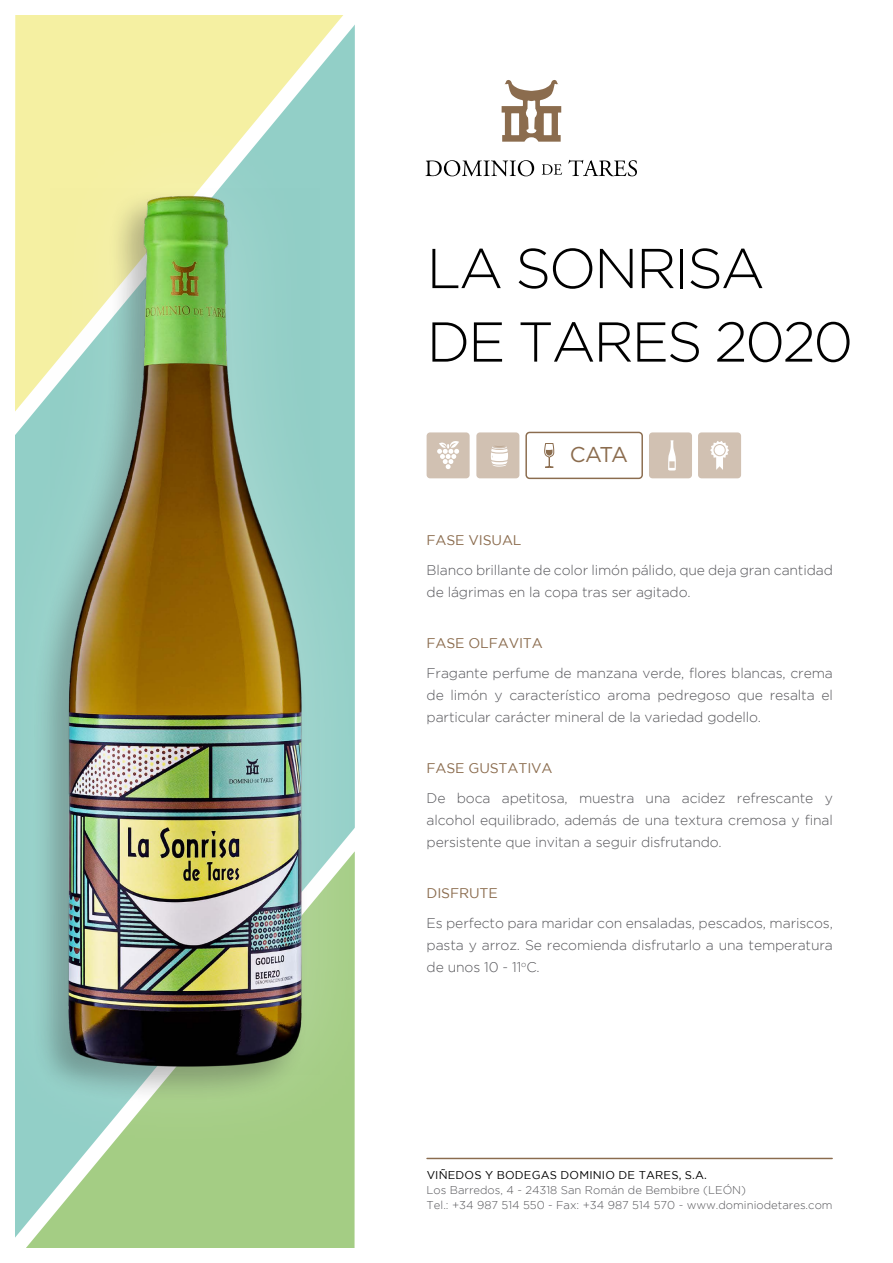
<style>
.page{position:relative;width:893px;height:1263px;background:#fff}
.page>*{position:absolute;margin:0;border:0;box-sizing:border-box;transform-origin:0 0}
.t1{font:300 56.1px/73.5px "Gotham";letter-spacing:-.04em;color:#000}
.t2{font:21.45px "Gotham";color:#8b6c4e}
.t3{font:300 13.95px/22px "Gotham";letter-spacing:-.01em;color:#56565a;text-align:justify}
.t4{font:13.95px "Gotham";letter-spacing:-.01em;color:#8b6c4e}
.t5{font:300 11.25px/15.1px "Gotham";color:#56565a}
.t6{font:11.25px "Gotham";letter-spacing:.015em;color:#000}
</style>
<div class="page">
<div style="left:649px;top:432px;width:43px;height:46px;background:#d1c1b2;border-radius:3px"></div>
<div style="left:525px;top:432px;width:118px;height:47px;border:1px solid #8b6c4e;border-radius:3px"></div>
<div style="left:427px;top:432px;width:43px;height:46px;background:#d1c1b2;border-radius:3px"></div>
<svg style="left:437px;top:441px;width:22px;height:28px"></svg>
<svg style="left:544px;top:443px;width:11px;height:25px"></svg>
<svg style="left:668px;top:440px;width:8px;height:30px"></svg>
<div style="left:669px;top:461px;width:6px;height:7px;background:#d1c1b2"></div>
<hr style="left:427px;top:1158px;width:405px;height:1px;background:#8b6c4e">
<div style="left:476px;top:432px;width:43px;height:46px;background:#d1c1b2;border-radius:3px"></div>
<svg style="left:491px;top:446px;width:17px;height:21px"></svg>
<svg style="left:425px;top:160px;width:109px;height:16px"></svg>
<svg style="left:542px;top:164px;width:20px;height:11px"></svg>
<svg style="left:568px;top:160px;width:69px;height:16px"></svg>
<svg style="left:502px;top:80px;width:59px;height:62px"></svg>
<svg style="left:15px;top:15px;width:340px;height:87px;background:#edeeaa"></svg>
<svg style="left:15px;top:1162px;width:340px;height:86px;background:#a7d090"></svg>
<div style="left:0;top:102px;width:397px;height:1060px;background:#fff;opacity:.3"></div>
<img style="left:50px;top:189px;width:269px;height:885px">
<div style="left:698px;top:432px;width:43px;height:46px;background:#d1c1b2;border-radius:3px"></div>
<svg style="left:710px;top:441px;width:19px;height:29px"></svg>
<div style="left:713px;top:444px;width:13px;height:12px;border:1px solid #d1c1b2;border-radius:50%"></div>
<h1 class="t1" style="left:427px;top:231px;width:428px">LA SONRISA<br>DE TARES 2020</h1>
<h2 class="t2" style="left:570px;top:442px;width:60px">CATA</h2>
<p class="t4" style="left:427px;top:533px;width:97px">FASE VISUAL</p>
<p class="t3" style="left:427px;top:559px;width:408px">Blanco brillante de color limón pálido, que deja gran cantidad de lágrimas en la copa tras ser agitado.</p>
<p class="t4" style="left:427px;top:636px;width:118px">FASE OLFAVITA</p>
<p class="t3" style="left:427px;top:662px;width:408px">Fragante perfume de manzana verde, flores blancas, crema de limón y característico aroma pedregoso que resalta el particular carácter mineral de la variedad godello.</p>
<p class="t4" style="left:427px;top:761px;width:128px">FASE GUSTATIVA</p>
<p class="t3" style="left:427px;top:787px;width:408px">De boca apetitosa, muestra una acidez refrescante y alcohol equilibrado, además de una textura cremosa y final persistente que invitan a seguir disfrutando.</p>
<p class="t4" style="left:427px;top:886px;width:73px">DISFRUTE</p>
<p class="t3" style="left:427px;top:911px;width:408px">Es perfecto para maridar con ensaladas, pescados, mariscos, pasta y arroz. Se recomienda disfrutarlo a una temperatura de unos 10 - 11<sup>o</sup>C.</p>
<p class="t6" style="left:427px;top:1168px;width:282px">VIÑEDOS Y BODEGAS DOMINIO DE TARES, S.A.</p>
<p class="t5" style="left:427px;top:1182px;width:408px">Los Barredos, 4 - 24318 San Román de Bembibre (LEÓN)<br>Tel.: +34 987 514 550 - Fax: +34 987 514 570 - www.dominiodetares.com</p>
</div>
